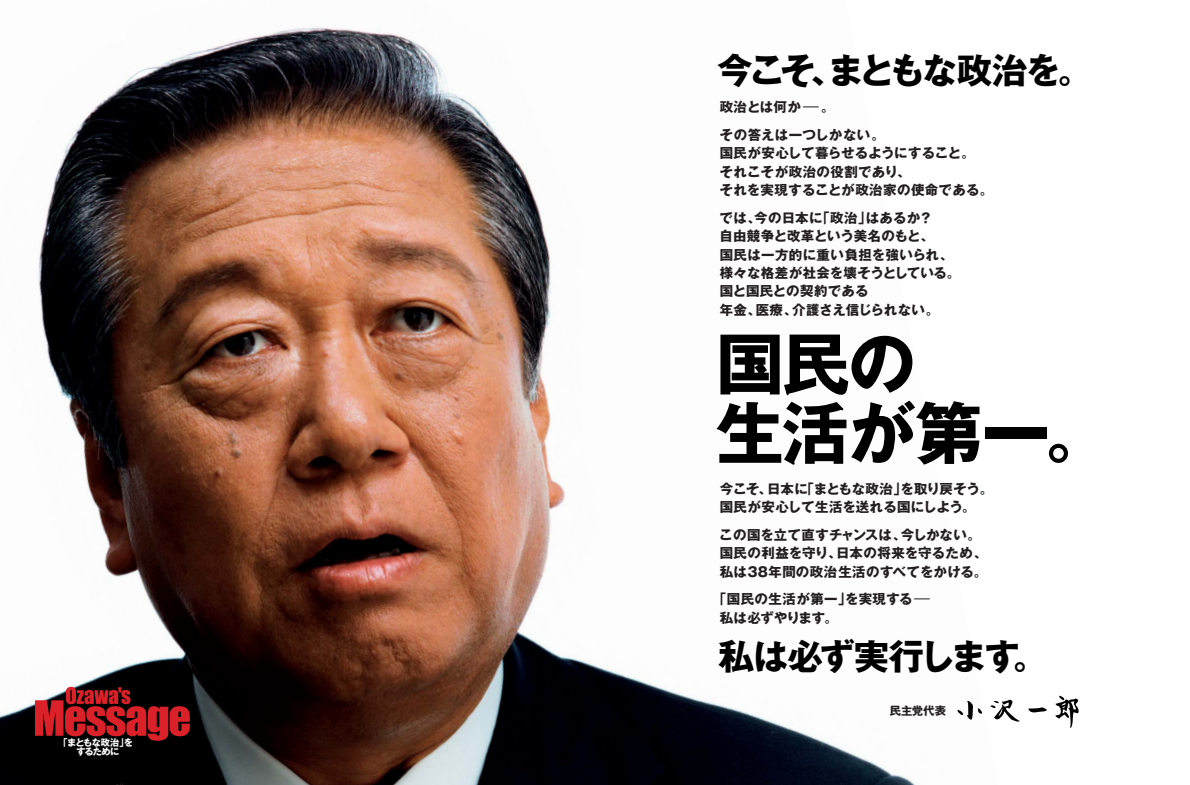
<style>
.page{position:relative;width:1190px;height:785px;background:#fff}
.page>*{position:absolute;margin:0;border:0;box-sizing:border-box;transform-origin:0 0}
.t1{font:700 67.7px/69.3px "Gothic MB101";letter-spacing:-.025em;color:#000}
.t2{font:700 35.4px "Gothic MB101";letter-spacing:-.09em;color:#000}
.t3{font:700 35.4px "Gothic MB101";letter-spacing:-.04em;color:#000}
.t4{font:700 13.5px/18.4px "Gothic MB101";letter-spacing:.025em;color:#231f20}
.t5{font:700 13.5px/18.4px "Gothic MB101";letter-spacing:.005em;color:#231f20}
.t6{font:700 11.3px "Gothic MB101";letter-spacing:.005em;color:#231f20}
.t7{font:700 9.2px/9.2px "Gothic MB101";letter-spacing:-.08em;color:#fff;text-align:center}
.s1{font-family:"Gothic BBB";font-weight:500}
</style>
<div class="page">
<img style="left:0;top:27px;width:916px;height:758px">
<svg style="left:35px;top:687px;width:155px;height:54px;background:#7e1a1f"></svg>
<svg style="left:957px;top:701px;width:25px;height:19px"></svg>
<svg style="left:990px;top:699px;width:30px;height:23px"></svg>
<svg style="left:1029px;top:707px;width:18px;height:6px"></svg>
<svg style="left:1055px;top:696px;width:24px;height:32px"></svg>
<p class="t7" style="left:59px;top:739px;width:76px">「まともな政治」をするために</p>
<h2 class="t2" style="left:717px;top:57px;width:377px">今こそ、まともな政治を。</h2>
<p class="t4" style="left:720px;top:95px;width:167px;line-height:27.6px">政治とは何か<span class="s1">ー</span>。<br>その答えは一つしかない。</p>
<p class="t4" style="left:720px;top:146px;width:275px">国民が安心して暮らせるようにすること。<br>それこそが政治の役割であり、<br>それを実現することが政治家の使命である。</p>
<p class="t4" style="left:719px;top:210px;width:242px">では、今の日本に「政治」はあるか？<br>自由競争と改革という美名のもと、<br>国民は一方的に重い負担を強いられ、様々な格差が社会を壊そうとしている。国と国民との契約である<br>年金、医療、介護さえ信じられない。</p>
<h1 class="t1" style="left:716px;top:339px;width:398px">国民の<br>生活が第一。</h1>
<p class="t5" style="left:720px;top:481px;width:275px">今こそ、日本に「まともな政治」を取り戻そう。国民が安心して生活を送れる国にしよう。</p>
<p class="t4" style="left:719px;top:528px;width:270px">この国を立て直すチャンスは、今しかない。国民の利益を守り、日本の将来を守るため、私は38年間の政治生活のすべてをかける。</p>
<p class="t4" style="left:720px;top:592px;width:214px;text-indent:-7px">「国民の生活が第一」を実現する<span class="s1">ー</span>私は必ずやります。</p>
<h2 class="t3" style="left:719px;top:644px;width:331px">私は必ず実行します。</h2>
<p class="t6" style="left:890px;top:707px;width:58px">民主党代表</p>
</div>
